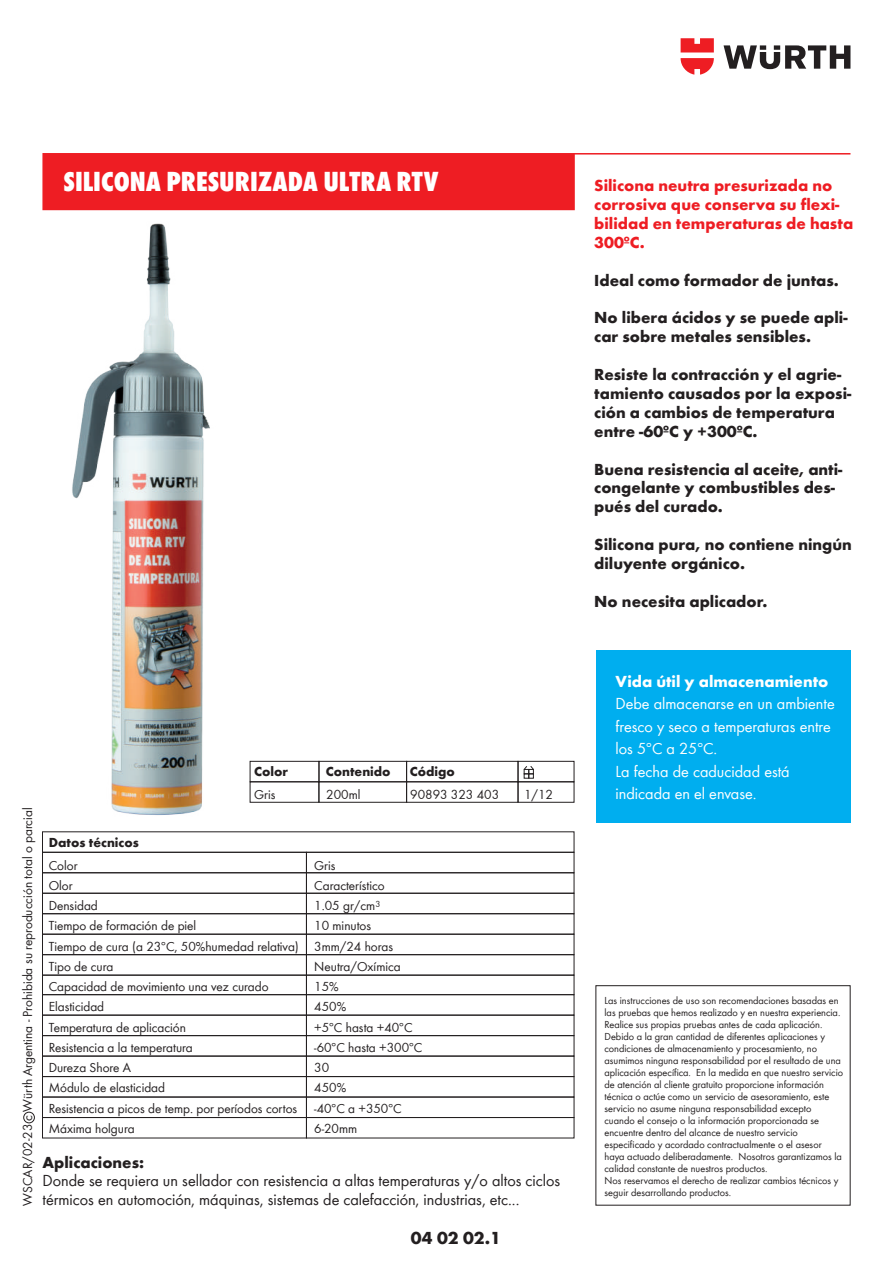
<style>
.page{position:relative;width:893px;height:1263px;background:#fff}
.page>*{position:absolute;margin:0;border:0;box-sizing:border-box;transform-origin:0 0}
.t1{font:28.5px "Wuerth Extra Bold Cond Caps";color:#fff}
.t2{font:700 18px "Wuerth";color:#231f20}
.t3{font:700 16.5px/18.9px "Wuerth";color:#231f20}
.t4{font:16.5px/18.9px "Wuerth";color:#231f20}
.t5{font:16.5px/22.5px "Wuerth";color:#fff}
.t6{font:700 16.5px/18.9px "Wuerth";color:#ee1d23}
.t7{font:700 16.5px "Wuerth";color:#fff}
.t8{font:13.5px/20.2px "Wuerth";color:#231f20}
.t9{font:700 13.5px "Wuerth";color:#231f20}
.t10{font:10.5px/12px "Wuerth";color:#231f20}
.t11{font:9px "Wuerth";color:#231f20}
</style>
<div class="page">
<svg style="left:724px;top:45px;width:126px;height:24px"></svg>
<svg style="left:681px;top:38px;width:33px;height:37px"></svg>
<div style="left:42px;top:153px;width:533px;height:57px;background:#ee1d23"></div>
<hr style="left:574px;top:153px;width:276px;height:2px;background:#ee1d23">
<div style="left:518px;top:781px;width:56px;height:22px;border:1px solid #231f20"></div>
<div style="left:250px;top:781px;width:69px;height:22px;border:1px solid #231f20"></div>
<div style="left:250px;top:761px;width:69px;height:21px;border:1px solid #231f20"></div>
<div style="left:406px;top:781px;width:112px;height:22px;border:1px solid #231f20"></div>
<div style="left:319px;top:781px;width:88px;height:22px;border:1px solid #231f20"></div>
<div style="left:518px;top:761px;width:56px;height:21px;border:1px solid #231f20"></div>
<div style="left:406px;top:761px;width:112px;height:21px;border:1px solid #231f20"></div>
<div style="left:319px;top:761px;width:88px;height:21px;border:1px solid #231f20"></div>
<svg style="left:523px;top:766px;width:11px;height:12px"></svg>
<div style="left:23px;top:1112px;width:12px;height:11px;border:1px solid #231f20;border-radius:50%"></div>
<div style="left:596px;top:650px;width:254px;height:172px;background:#00aeef"></div>
<div style="left:306px;top:934px;width:268px;height:21px;border:1px solid #231f20"></div>
<div style="left:42px;top:934px;width:265px;height:21px;border:1px solid #231f20"></div>
<div style="left:306px;top:1056px;width:268px;height:21px;border:1px solid #231f20"></div>
<div style="left:42px;top:1056px;width:265px;height:21px;border:1px solid #231f20"></div>
<div style="left:306px;top:1076px;width:268px;height:21px;border:1px solid #231f20"></div>
<div style="left:42px;top:1076px;width:265px;height:21px;border:1px solid #231f20"></div>
<div style="left:306px;top:1097px;width:268px;height:21px;border:1px solid #231f20"></div>
<div style="left:42px;top:1097px;width:265px;height:21px;border:1px solid #231f20"></div>
<div style="left:306px;top:1015px;width:268px;height:21px;border:1px solid #231f20"></div>
<div style="left:42px;top:1015px;width:265px;height:21px;border:1px solid #231f20"></div>
<div style="left:306px;top:975px;width:268px;height:20px;border:1px solid #231f20"></div>
<div style="left:42px;top:975px;width:265px;height:20px;border:1px solid #231f20"></div>
<div style="left:306px;top:954px;width:268px;height:21px;border:1px solid #231f20"></div>
<div style="left:42px;top:954px;width:265px;height:21px;border:1px solid #231f20"></div>
<div style="left:306px;top:893px;width:268px;height:21px;border:1px solid #231f20"></div>
<div style="left:42px;top:893px;width:265px;height:21px;border:1px solid #231f20"></div>
<div style="left:306px;top:872px;width:268px;height:22px;border:1px solid #231f20"></div>
<div style="left:42px;top:872px;width:265px;height:22px;border:1px solid #231f20"></div>
<div style="left:306px;top:852px;width:268px;height:21px;border:1px solid #231f20"></div>
<div style="left:42px;top:852px;width:265px;height:21px;border:1px solid #231f20"></div>
<div style="left:42px;top:831px;width:532px;height:22px;border:1px solid #231f20"></div>
<img style="left:43px;top:205px;width:201px;height:610px">
<h1 class="t1" style="left:63px;top:162px;width:376px">SILICONA PRESURIZADA ULTRA RTV</h1>
<p class="t9" style="left:254px;top:762px;width:35px">Color</p>
<p class="t9" style="left:326px;top:762px;width:66px">Contenido</p>
<p class="t9" style="left:410px;top:762px;width:47px">Código</p>
<p class="t8" style="left:254px;top:784px;width:23px">Gris</p>
<p class="t8" style="left:326px;top:784px;width:36px">200ml</p>
<p class="t8" style="left:410px;top:784px;width:90px">90893 323 403</p>
<p class="t8" style="left:524px;top:784px;width:30px">1/12</p>
<p class="t8" style="left:17px;top:1205px;width:400px;rotate:-90deg">WSCAR/02-23 c Würth Argentina - Prohibida su reproducción total o parcial</p>
<p class="t9" style="left:49px;top:832px;width:92px">Datos técnicos</p>
<p class="t8" style="left:49px;top:854px;width:252px">Color<br>Olor<br>Densidad<br>Tiempo de formación de piel<br>Tiempo de cura (a 23ºC, 50%humedad relativa)<br>Tipo de cura<br>Capacidad de movimiento una vez curado<br>Elasticidad<br>Temperatura de aplicación<br>Resistencia a la temperatura<br>Dureza Shore A<br>Módulo de elasticidad<br>Resistencia a picos de temp. por períodos cortos<br>Máxima holgura</p>
<p class="t8" style="left:314px;top:854px;width:110px">Gris<br>Característico<br>1.05 gr/cm<br>10 minutos<br>3mm/24 horas<br>Neutra/Oxímica<br>15%<br>450%<br>+5ºC hasta +40ºC -60ºC hasta +300ºC<br>30<br>450%<br>-40ºC a +350ºC<br>6-20mm</p>
<p class="t11" style="left:375px;top:898px;width:6px">3</p>
<h3 class="t3" style="left:43px;top:1151px;width:103px">Aplicaciones:</h3>
<h3 class="t4" style="left:43px;top:1171px;width:519px">Donde se requiera un sellador con resistencia a altas temperaturas y/o altos ciclos térmicos en automoción, máquinas, sistemas de calefacción, industrias, etc...</h3>
<h2 class="t2" style="left:411px;top:1224px;width:92px">04 02 02.1</h2>
<h3 class="t6" style="left:594px;top:175px;width:261px">Silicona neutra presurizada no corrosiva que conserva su flexi&shy;bilidad en temperaturas de hasta<br>300ºC.</h3>
<h3 class="t3" style="left:594px;top:269px;width:246px">Ideal como formador de juntas.</h3>
<h3 class="t3" style="left:594px;top:307px;width:255px">No libera ácidos y se puede apli&shy;car sobre metales sensibles.</h3>
<h3 class="t3" style="left:594px;top:364px;width:259px">Resiste la contracción y el agrie&shy;tamiento causados por la exposi&shy;ción a cambios de temperatura entre -60ºC y +300ºC.</h3>
<h3 class="t3" style="left:594px;top:458px;width:250px">Buena resistencia al aceite, anti&shy;congelante y combustibles des&shy;pués del curado.</h3>
<h3 class="t3" style="left:594px;top:534px;width:259px">Silicona pura, no contiene ningún diluyente orgánico.</h3>
<h3 class="t3" style="left:594px;top:591px;width:175px">No necesita aplicador.</h3>
<h3 class="t7" style="left:616px;top:669px;width:214px">Vida útil y almacenamiento</h3>
<h3 class="t5" style="left:616px;top:692px;width:221px">Debe almacenarse en un ambiente fresco y seco a temperaturas entre los 5ºC a 25ºC.<br>La fecha de caducidad está indicada en el envase.</h3>
<p class="t10" style="left:604px;top:994px;width:240px">Las instrucciones de uso son recomendaciones basadas en las pruebas que hemos realizado y en nuestra experiencia.<br>Realice sus propias pruebas antes de cada aplicación.<br>Debido a la gran cantidad de diferentes aplicaciones y condiciones de almacenamiento y procesamiento, no asumimos ninguna responsabilidad por el resultado de una aplicación específica. En la medida en que nuestro servicio de atención al cliente gratuito proporcione información técnica o actúe como un servicio de asesoramiento, este servicio no asume ninguna responsabilidad excepto cuando el consejo o la información proporcionada se encuentre dentro del alcance de nuestro servicio especificado y acordado contractualmente o el asesor haya actuado deliberadamente. Nosotros garantizamos la calidad constante de nuestros productos.<br>Nos reservamos el derecho de realizar cambios técnicos y seguir desarrollando productos.</p>
</div>
